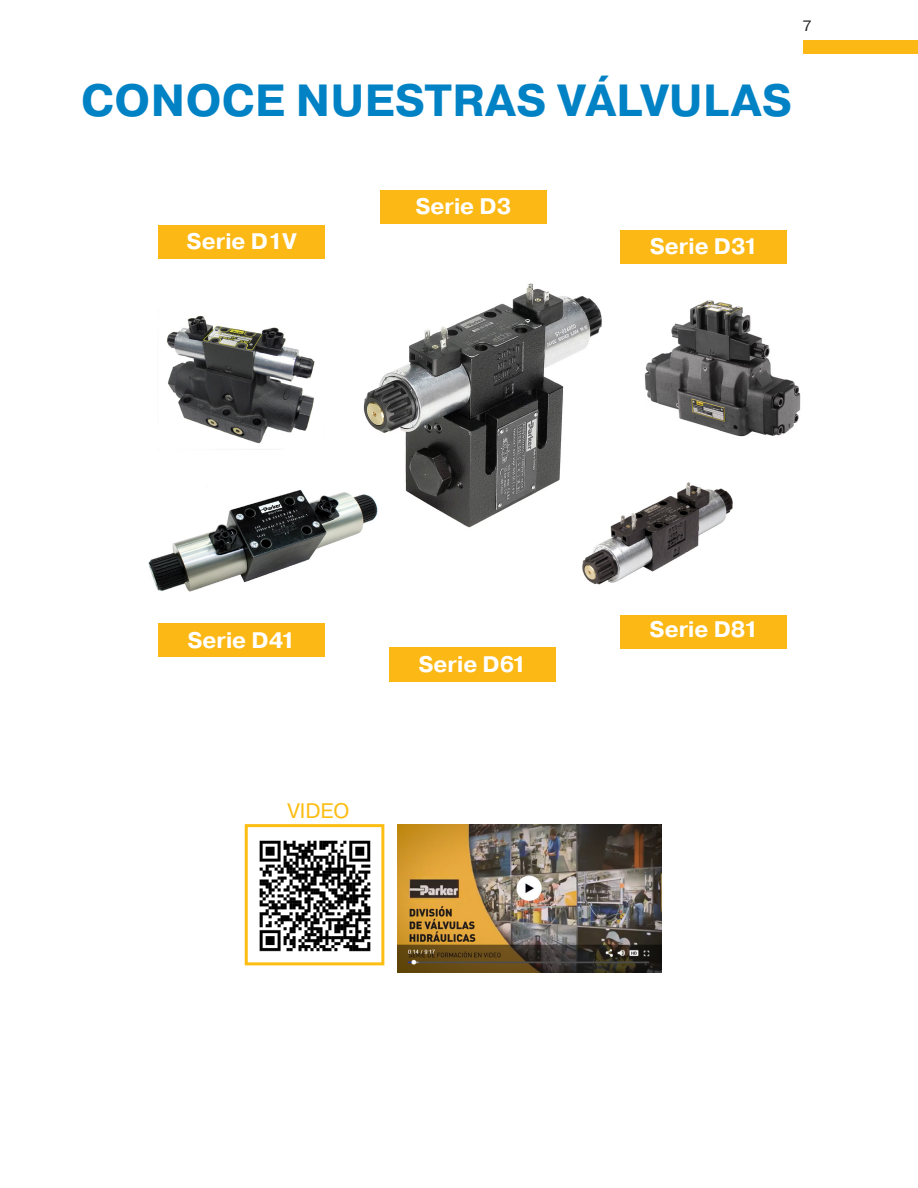
<style>
.page{position:relative;width:918px;height:1188px;background:#fff}
.page>*{position:absolute;margin:0;border:0;box-sizing:border-box;transform-origin:0 0}
.t1{font:700 45px "Pragmatica";letter-spacing:.01em;color:#0082c5}
.t2{font:700 22.5px "Pragmatica";color:#fff}
.t3{font:21px "Pragmatica";color:#fdbd13}
.t4{font:15px "Pragmatica";color:#231f20}
</style>
<div class="page">
<div style="left:803px;top:40px;width:115px;height:14px;background:#fcb814"></div>
<img style="left:398px;top:824px;width:264px;height:149px">
<div style="left:245px;top:824px;width:139px;height:141px;border:3px solid #fdbd13"></div>
<img style="left:259px;top:840px;width:112px;height:112px">
<div style="left:158px;top:226px;width:167px;height:33px;background:#fcb814"></div>
<div style="left:380px;top:190px;width:167px;height:33px;background:#fcb814"></div>
<div style="left:620px;top:231px;width:167px;height:33px;background:#fcb814"></div>
<div style="left:158px;top:624px;width:167px;height:33px;background:#fcb814"></div>
<div style="left:389px;top:647px;width:167px;height:35px;background:#fcb814"></div>
<div style="left:620px;top:616px;width:167px;height:33px;background:#fcb814"></div>
<img style="left:363px;top:283px;width:239px;height:245px">
<img style="left:148px;top:481px;width:232px;height:111px">
<img style="left:578px;top:472px;width:155px;height:113px">
<img style="left:167px;top:316px;width:148px;height:134px">
<img style="left:644px;top:300px;width:157px;height:137px">
<p class="t4" style="left:803px;top:17px;width:10px">7</p>
<p class="t1" style="left:81px;top:72px;width:712px">CONOCE NUESTRAS VÁLVULAS</p>
<p class="t2" style="left:187px;top:227px;width:112px">Serie D1V</p>
<p class="t2" style="left:415px;top:192px;width:98px">Serie D3</p>
<p class="t2" style="left:650px;top:232px;width:110px">Serie D31</p>
<p class="t2" style="left:187px;top:626px;width:110px">Serie D41</p>
<p class="t3" style="left:287px;top:798px;width:63px">VIDEO</p>
<p class="t2" style="left:418px;top:650px;width:110px">Serie D61</p>
<p class="t2" style="left:650px;top:615px;width:110px">Serie D81</p>
</div>
